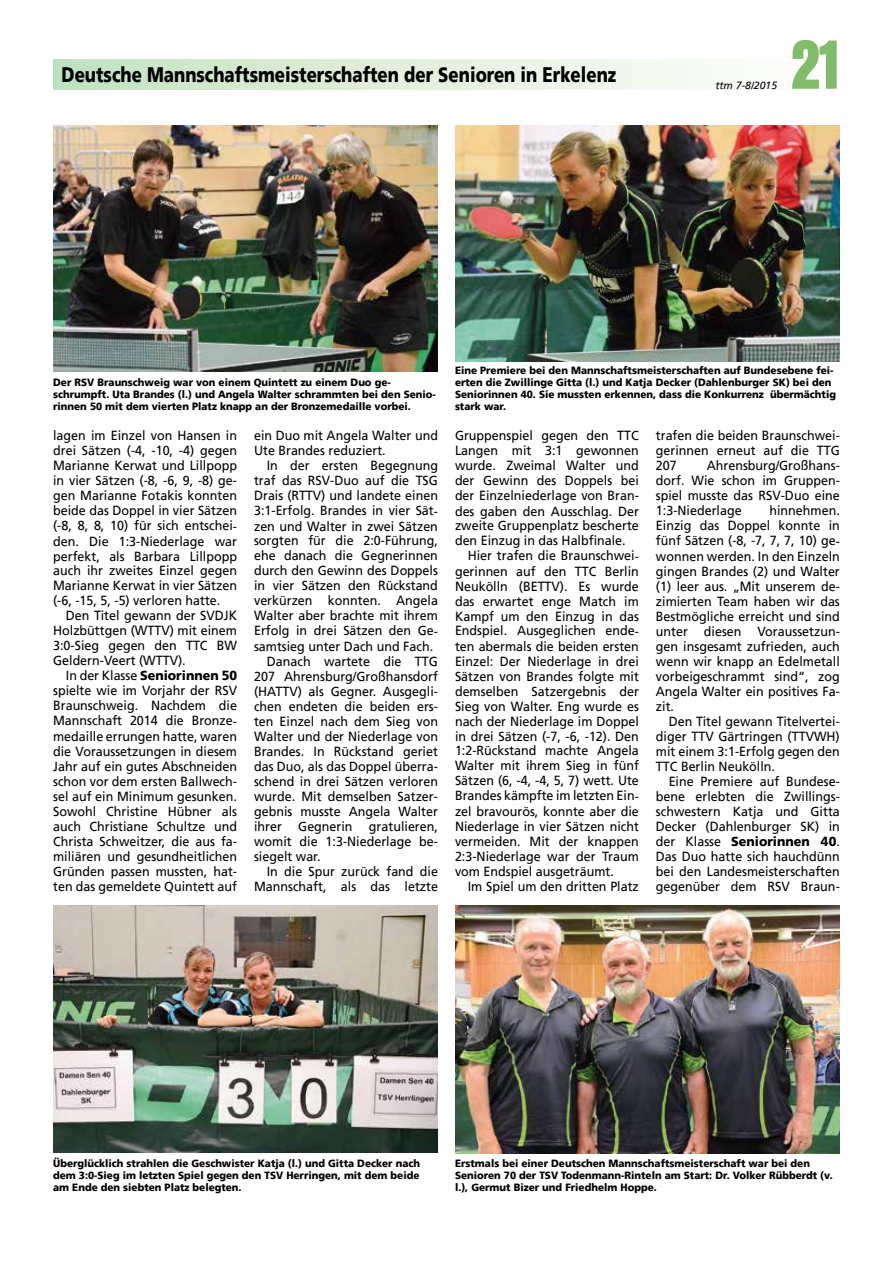
<style>
.page{position:relative;width:893px;height:1263px;background:#fff}
.page>*{position:absolute;margin:0;border:0;box-sizing:border-box;transform-origin:0 0}
.t1{font:700 condensed 72px "Aurora BT";color:#80bc6c}
.t2{font:900 21px "Frutiger";color:#000;scale:.8 1}
.t3{font:13.2px/15px "Frutiger";color:#000;text-align:justify;scale:.95 1}
.t4{font:900 10.5px/12px "Frutiger";color:#000;scale:.95 1}
.t5{font:italic 10.5px "Frutiger";color:#000}
.s1{font-weight:900}
</style>
<div class="page">
<div style="left:53px;top:60px;width:787px;height:29px;background:linear-gradient(to right,#c4e2c0,#fff)"></div>
<img style="left:53px;top:905px;width:385px;height:247px">
<img style="left:53px;top:125px;width:385px;height:246px">
<img style="left:455px;top:125px;width:385px;height:236px">
<img style="left:455px;top:905px;width:385px;height:248px">
<h2 class="t2" style="left:62px;top:62px;width:695px">Deutsche Mannschaftsmeisterschaften der Senioren in Erkelenz</h2>
<p class="t5" style="left:715px;top:79px;width:63px">ttm 7-8/2015</p>
<h1 class="t1" style="left:792px;top:23px;width:49px">21</h1>
<p class="t4" style="left:53px;top:377px;width:404px">Der RSV Braunschweig war von einem Quintett zu einem Duo ge&shy;schrumpft. Uta Brandes (l.) und Angela Walter schrammten bei den Senio&shy;rinnen 50 mit dem vierten Platz knapp an der Bronzemedaille vorbei.</p>
<p class="t3" style="left:53px;top:428px;width:195px">lagen im Einzel von Hansen in drei Sätzen (-4, -10, -4) gegen Marianne Kerwat und Lillpopp in vier Sätzen (-8, -6, 9, -8) ge&shy;gen Marianne Fotakis konnten beide das Doppel in vier Sätzen (-8, 8, 8, 10) für sich entschei&shy;den. Die 1:3-Niederlage war perfekt, als Barbara Lillpopp auch ihr zweites Einzel gegen Marianne Kerwat in vier Sätzen (-6, -15, 5, -5) verloren hatte.</p>
<p class="t3" style="left:53px;top:608px;width:195px;text-indent:13px">Den Titel gewann der SVDJK Holzbüttgen (WTTV) mit einem 3:0-Sieg gegen den TTC BW Geldern-Veert (WTTV).</p>
<p class="t3" style="left:53px;top:668px;width:195px;text-indent:13px">In der Klasse <span class="s1">Seniorinnen 50 </span>spielte wie im Vorjahr der RSV Braunschweig. Nachdem die Mannschaft 2014 die Bronze&shy;medaille errungen hatte, waren die Voraussetzungen in diesem Jahr auf ein gutes Abschneiden schon vor dem ersten Ballwech&shy;sel auf ein Minimum gesunken.<br>Sowohl Christine Hübner als auch Christiane Schultze und Christa Schweitzer, die aus fa&shy;miliären und gesundheitlichen Gründen passen mussten, hat&shy;ten das gemeldete Quintett auf</p>
<p class="t3" style="left:254px;top:428px;width:195px">ein Duo mit Angela Walter und<br>Ute Brandes reduziert.</p>
<p class="t3" style="left:267px;top:458px;width:182px">In der ersten Begegnung</p>
<p class="t3" style="left:254px;top:473px;width:195px">traf das RSV-Duo auf die TSG</p>
<p class="t3" style="left:254px;top:488px;width:195px">Drais (RTTV) und landete einen</p>
<p class="t3" style="left:254px;top:503px;width:195px">3:1-Erfolg. Brandes in vier Sät-</p>
<p class="t3" style="left:254px;top:518px;width:195px">zen und Walter in zwei Sätzen</p>
<p class="t3" style="left:254px;top:533px;width:195px">sorgten für die 2:0-Führung,</p>
<p class="t3" style="left:254px;top:548px;width:195px">ehe danach die Gegnerinnen</p>
<p class="t3" style="left:254px;top:563px;width:195px">durch den Gewinn des Doppels</p>
<p class="t3" style="left:254px;top:578px;width:195px">in vier Sätzen den Rückstand</p>
<p class="t3" style="left:254px;top:593px;width:195px">verkürzen konnten. Angela</p>
<p class="t3" style="left:254px;top:608px;width:195px">Walter aber brachte mit ihrem</p>
<p class="t3" style="left:254px;top:623px;width:195px">Erfolg in drei Sätzen den Ge-</p>
<p class="t3" style="left:254px;top:638px;width:190px">samtsieg unter Dach und Fach.</p>
<p class="t3" style="left:267px;top:653px;width:182px">Danach wartete die TTG</p>
<p class="t3" style="left:254px;top:668px;width:195px">207 Ahrensburg/Großhansdorf</p>
<p class="t3" style="left:254px;top:683px;width:195px">(HATTV) als Gegner. Ausgegli-</p>
<p class="t3" style="left:254px;top:698px;width:195px">chen endeten die beiden ers-</p>
<p class="t3" style="left:254px;top:713px;width:195px">ten Einzel nach dem Sieg von</p>
<p class="t3" style="left:254px;top:728px;width:195px">Walter und der Niederlage von</p>
<p class="t3" style="left:254px;top:743px;width:195px">Brandes. In Rückstand geriet</p>
<p class="t3" style="left:254px;top:758px;width:195px">das Duo, als das Doppel überra-</p>
<p class="t3" style="left:254px;top:773px;width:195px">schend in drei Sätzen verloren</p>
<p class="t3" style="left:254px;top:788px;width:195px">wurde. Mit demselben Satzer-</p>
<p class="t3" style="left:254px;top:803px;width:195px">gebnis musste Angela Walter</p>
<p class="t3" style="left:254px;top:818px;width:195px">ihrer Gegnerin gratulieren,</p>
<p class="t3" style="left:254px;top:833px;width:195px">womit die 1:3-Niederlage be-</p>
<p class="t3" style="left:254px;top:848px;width:71px">siegelt war.</p>
<p class="t3" style="left:267px;top:863px;width:182px">In die Spur zurück fand die</p>
<p class="t3" style="left:254px;top:878px;width:195px">Mannschaft, als das letzte</p>
<p class="t4" style="left:455px;top:365px;width:403px">Eine Premiere bei den Mannschaftsmeisterschaften auf Bundesebene fei&shy;erten die Zwillinge Gitta (l.) und Katja Decker (Dahlenburger SK) bei den Seniorinnen 40. Sie mussten erkennen, dass die Konkurrenz übermächtig stark war.</p>
<p class="t3" style="left:455px;top:428px;width:195px">Gruppenspiel gegen den TTC</p>
<p class="t3" style="left:455px;top:443px;width:195px">Langen mit 3:1 gewonnen</p>
<p class="t3" style="left:455px;top:458px;width:195px">wurde. Zweimal Walter und</p>
<p class="t3" style="left:455px;top:473px;width:195px">der Gewinn des Doppels bei</p>
<p class="t3" style="left:455px;top:488px;width:195px">der Einzelniederlage von Bran-</p>
<p class="t3" style="left:455px;top:503px;width:195px">des gaben den Ausschlag. Der</p>
<p class="t3" style="left:455px;top:518px;width:195px">zweite Gruppenplatz bescherte</p>
<p class="t3" style="left:455px;top:533px;width:181px">den Einzug in das Halbfinale.</p>
<p class="t3" style="left:468px;top:548px;width:182px">Hier trafen die Braunschwei-</p>
<p class="t3" style="left:455px;top:563px;width:195px">gerinnen auf den TTC Berlin</p>
<p class="t3" style="left:455px;top:578px;width:195px">Neukölln (BETTV). Es wurde</p>
<p class="t3" style="left:455px;top:593px;width:195px">das erwartet enge Match im</p>
<p class="t3" style="left:455px;top:608px;width:195px">Kampf um den Einzug in das</p>
<p class="t3" style="left:455px;top:623px;width:195px">Endspiel. Ausgeglichen ende-</p>
<p class="t3" style="left:455px;top:638px;width:195px">ten abermals die beiden ersten</p>
<p class="t3" style="left:455px;top:653px;width:195px">Einzel: Der Niederlage in drei</p>
<p class="t3" style="left:455px;top:668px;width:195px">Sätzen von Brandes folgte mit</p>
<p class="t3" style="left:455px;top:683px;width:195px">demselben Satzergebnis der</p>
<p class="t3" style="left:455px;top:698px;width:195px">Sieg von Walter. Eng wurde es</p>
<p class="t3" style="left:455px;top:713px;width:195px">nach der Niederlage im Doppel</p>
<p class="t3" style="left:455px;top:728px;width:195px">in drei Sätzen (-7, -6, -12). Den</p>
<p class="t3" style="left:455px;top:743px;width:195px">1:2-Rückstand machte Angela</p>
<p class="t3" style="left:455px;top:758px;width:195px">Walter mit ihrem Sieg in fünf</p>
<p class="t3" style="left:455px;top:773px;width:195px">Sätzen (6, -4, -4, 5, 7) wett. Ute</p>
<p class="t3" style="left:455px;top:788px;width:195px">Brandes kämpfte im letzten Ein-</p>
<p class="t3" style="left:455px;top:803px;width:195px">zel bravourös, konnte aber die</p>
<p class="t3" style="left:455px;top:818px;width:195px">Niederlage in vier Sätzen nicht</p>
<p class="t3" style="left:455px;top:833px;width:195px">vermeiden. Mit der knappen</p>
<p class="t3" style="left:455px;top:848px;width:195px">2:3-Niederlage war der Traum</p>
<p class="t3" style="left:455px;top:863px;width:169px">vom Endspiel ausgeträumt.</p>
<p class="t3" style="left:468px;top:878px;width:182px">Im Spiel um den dritten Platz</p>
<p class="t3" style="left:656px;top:428px;width:195px">trafen die beiden Braunschwei&shy;gerinnen erneut auf die TTG 207</p>
<p class="t3" style="left:656px;top:458px;width:195px;text-indent:51px">Ahrensburg/Großhans&shy;dorf. Wie schon im Gruppen&shy;spiel musste das RSV-Duo eine 1:3-Niederlage</p>
<p class="t3" style="left:656px;top:503px;width:195px;text-indent:114px">hinnehmen.<br>Einzig das Doppel konnte in fünf Sätzen (-8, -7, 7, 7, 10) ge&shy;wonnen werden. In den Einzeln gingen Brandes (2) und Walter (1) leer aus. „Mit unserem de&shy;zimierten Team haben wir das Bestmögliche erreicht und sind unter diesen Voraussetzun&shy;gen insgesamt zufrieden, auch wenn wir knapp an Edelmetall vorbeigeschrammt sind“, zog Angela Walter ein positives Fa&shy;zit.</p>
<p class="t3" style="left:656px;top:713px;width:195px;text-indent:13px">Den Titel gewann Titelvertei&shy;diger TTV Gärtringen (TTVWH) mit einem 3:1-Erfolg gegen den TTC Berlin Neukölln.</p>
<p class="t3" style="left:656px;top:773px;width:195px;text-indent:13px">Eine Premiere auf Bundese&shy;bene erlebten die Zwillings&shy;schwestern Katja und Gitta Decker (Dahlenburger SK) in der Klasse <span class="s1">Seniorinnen 40</span>.<br>Das Duo hatte sich hauchdünn bei den Landesmeisterschaften gegenüber dem RSV Braun-</p>
<p class="t4" style="left:53px;top:1157px;width:388px;text-align:justify">Überglücklich strahlen die Geschwister Katja (l.) und Gitta Decker nach dem 3:0-Sieg im letzten Spiel gegen den TSV Herringen, mit dem beide am Ende den siebten Platz belegten.</p>
<p class="t4" style="left:455px;top:1157px;width:399px">Erstmals bei einer Deutschen Mannschaftsmeisterschaft war bei den<br>Senioren 70 der TSV Todenmann-Rinteln am Start: Dr. Volker Rübberdt (v. l.), Germut Bizer und Friedhelm Hoppe.</p>
</div>
